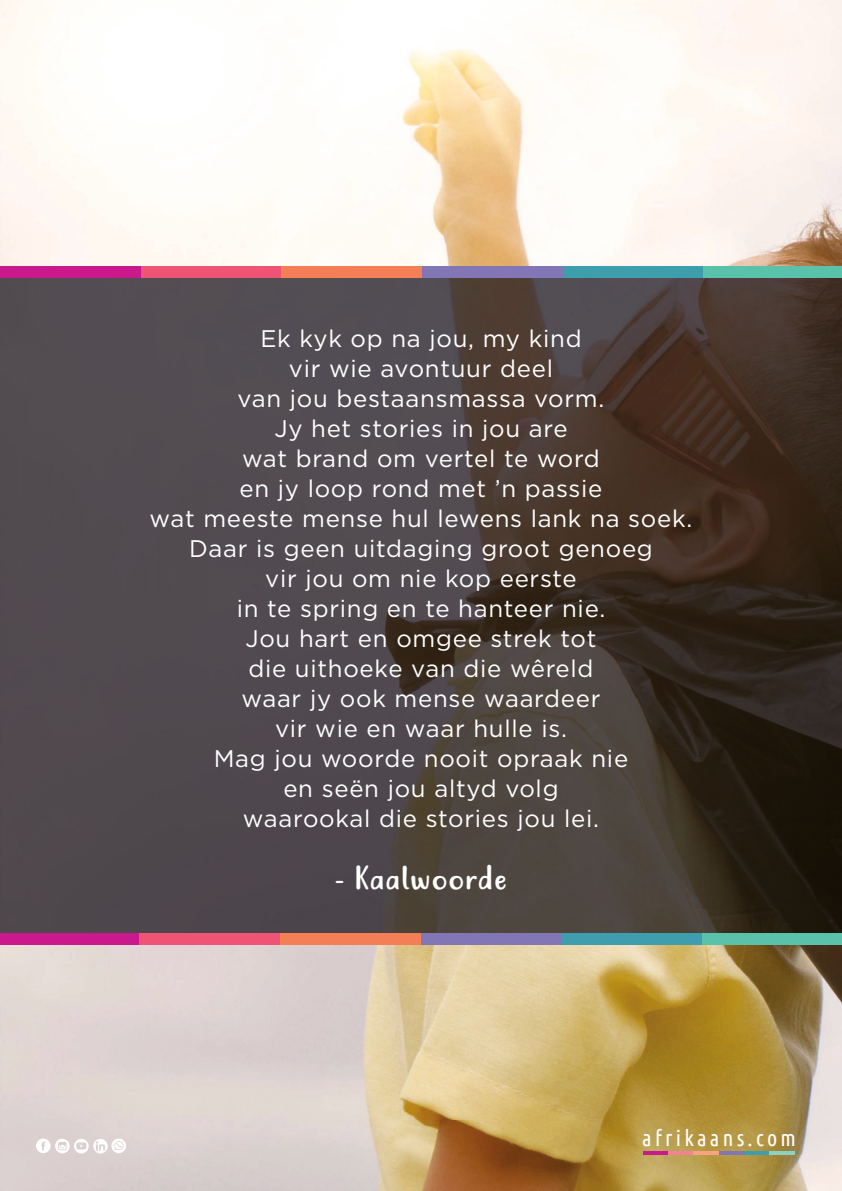
<style>
.page{position:relative;width:842px;height:1191px;background:#fff}
.page>*{position:absolute;margin:0;border:0;box-sizing:border-box;transform-origin:0 0}
.t1{font:31.3px "Justtellmewhat";letter-spacing:.03em;color:#fff}
.t2{font:24px/30px "Gotham";letter-spacing:.03em;color:#fff;text-align:center}
.t3{font:22.1px "Ubuntu Condensed";letter-spacing:.15em;color:#fff}
</style>
<div class="page">
<img style="left:0;top:0;width:842px;height:210px">
<img style="left:0;top:210px;width:631px;height:56px">
<img style="left:631px;top:210px;width:211px;height:56px">
<img style="left:0;top:944px;width:35px;height:247px">
<img style="left:35px;top:944px;width:807px;height:247px">
<hr style="left:643px;top:1151px;width:25px;height:4px;background:#ca188d">
<hr style="left:668px;top:1151px;width:26px;height:4px;background:#f38390">
<hr style="left:694px;top:1151px;width:25px;height:4px;background:#f7a380">
<hr style="left:719px;top:1151px;width:25px;height:4px;background:#8376b6">
<hr style="left:744px;top:1151px;width:25px;height:4px;background:#3f9ead">
<hr style="left:769px;top:1151px;width:26px;height:4px;background:#8fd1c1">
<svg style="left:36px;top:1138px;width:90px;height:15px"></svg>
<img style="left:0;top:278px;width:842px;height:654px">
<div style="left:0;top:266px;width:141px;height:12px;background:#ca188d"></div>
<div style="left:141px;top:266px;width:140px;height:12px;background:#f05475"></div>
<div style="left:281px;top:266px;width:141px;height:12px;background:#f47f56"></div>
<div style="left:422px;top:266px;width:141px;height:12px;background:#8376b6"></div>
<div style="left:563px;top:266px;width:140px;height:12px;background:#3f9ead"></div>
<div style="left:703px;top:266px;width:139px;height:12px;background:#5ac2ab"></div>
<div style="left:0;top:932px;width:140px;height:12px;background:#ca188d"></div>
<div style="left:140px;top:932px;width:140px;height:12px;background:#f05475"></div>
<div style="left:280px;top:932px;width:141px;height:12px;background:#f47f56"></div>
<div style="left:421px;top:932px;width:141px;height:12px;background:#8376b6"></div>
<div style="left:562px;top:932px;width:140px;height:12px;background:#3f9ead"></div>
<div style="left:702px;top:932px;width:140px;height:12px;background:#5ac2ab"></div>
<p class="t2" style="left:150px;top:323px;width:544px">Ek kyk op na jou, my kind<br>vir wie avontuur deel<br>van jou bestaansmassa vorm.<br>Jy het stories in jou are<br>wat brand om vertel te word<br>en jy loop rond met ’n passie<br>wat meeste mense hul lewens lank na soek.<br>Daar is geen uitdaging groot genoeg<br>vir jou om nie kop eerste<br>in te spring en te hanteer nie.<br>Jou hart en omgee strek tot<br>die uithoeke van die wêreld<br>waar jy ook mense waardeer<br>vir wie en waar hulle is.<br>Mag jou woorde nooit opraak nie<br>en seën jou altyd volg<br>waarookal die stories jou lei.</p>
<h1 class="t1" style="left:335px;top:859px;width:173px">- Kaalwoorde</h1>
<p class="t3" style="left:642px;top:1124px;width:155px">afrikaans.com</p>
</div>
